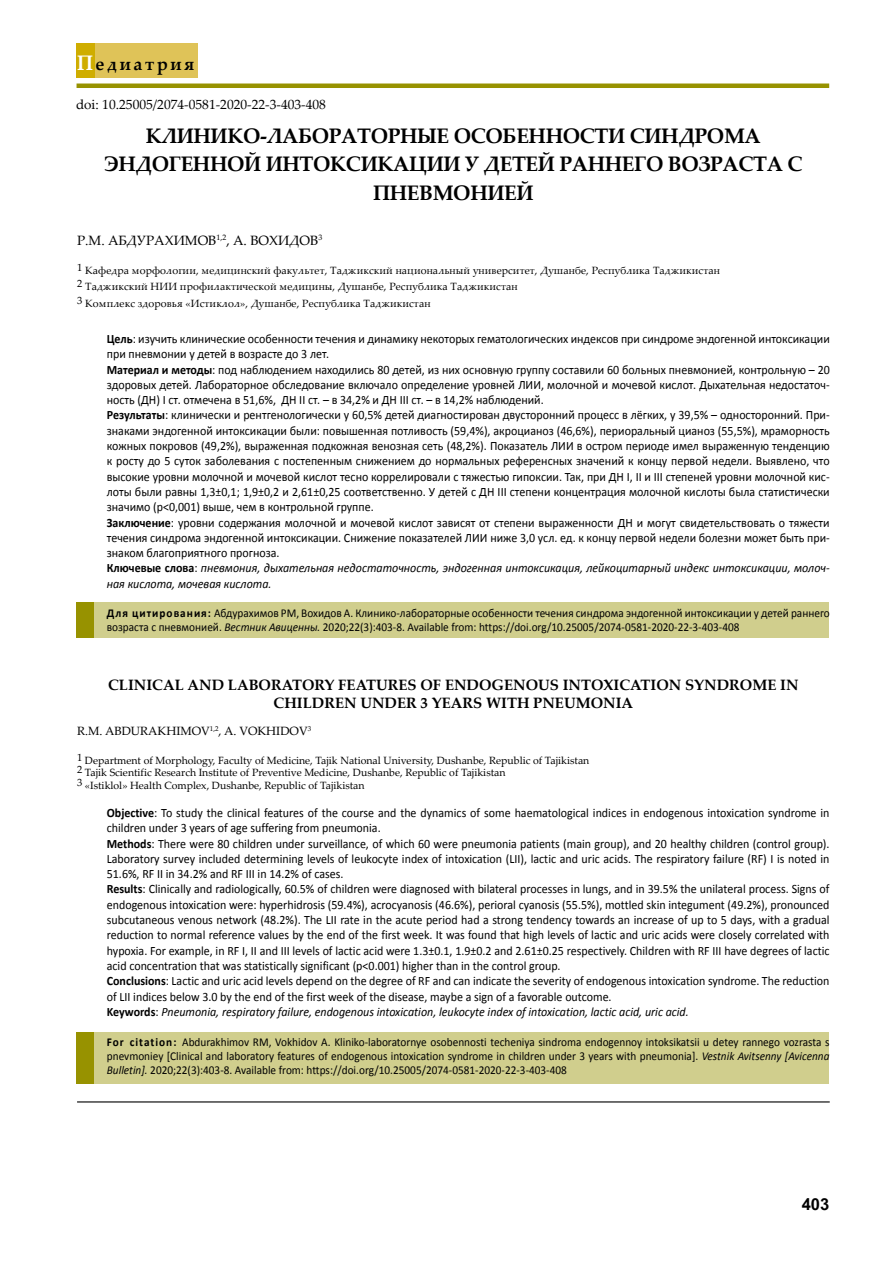
<style>
.page{position:relative;width:893px;height:1263px;background:#fff}
.page>*{position:absolute;margin:0;border:0;box-sizing:border-box;transform-origin:0 0}
.t1{font:700 21px/28.5px "Palatino Linotype";letter-spacing:-.02em;color:#000;text-align:center}
.t2{font:700 18px "Palatino Linotype";letter-spacing:.16em;color:#000;scale:.93 1}
.t3{font:700 16.5px "Arial Tj";color:#000}
.t4{font:700 15px/18px "Palatino Linotype";color:#000;text-align:center}
.t5{font:13.5px "Palatino Linotype";color:#000}
.t6{font:12.75px/15.3px "Calibri Tj";color:#000;scale:.94 1}
.t7{font:12px/14.4px "Calibri Tj";color:#000;scale:.94 1}
.t8{font:12px "Palatino Linotype";color:#000}
.t9{font:10.5px/16.8px "Palatino Linotype";letter-spacing:.01em;color:#000}
.s1{font-size:21px;color:#fff}
.s2{font-family:"Calibri Bold Tj"}
.s3{font-style:italic}
</style>
<div class="page">
<div style="left:77px;top:83px;width:752px;height:5px;background:#979200"></div>
<div style="left:76px;top:1032px;width:753px;height:51px;background:#d0ce8d"></div>
<div style="left:76px;top:1032px;width:17px;height:51px;background:#979200"></div>
<div style="left:76px;top:603px;width:753px;height:35px;background:#d0ce8d"></div>
<div style="left:76px;top:603px;width:17px;height:35px;background:#979200"></div>
<div style="left:76px;top:44px;width:121px;height:34px;background:#dfc358"></div>
<div style="left:76px;top:44px;width:18px;height:34px;background:#cfad00"></div>
<hr style="left:77px;top:1101px;width:753px;height:1px;background:#000">
<h2 class="t2" style="left:77px;top:51px;width:128px"><span class="s1">П</span>едиатрия</h2>
<p class="t5" style="left:76px;top:95px;width:251px">doi: 10.25005/2074-0581-2020-22-3-403-408</p>
<h1 class="t1" style="left:104px;top:121px;width:700px">КЛИНИКО-ЛАБОРАТОРНЫЕ ОСОБЕННОСТИ СИНДРОМА<br>ЭНДОГЕННОЙ ИНТОКСИКАЦИИ У ДЕТЕЙ РАННЕГО ВОЗРАСТА С<br>ПНЕВМОНИЕЙ</h1>
<p class="t5" style="left:77px;top:230px;width:247px">Р.М. Абдурахимов<sup>1,2</sup>, А. Вохидов<sup>3</sup></p>
<p class="t9" style="left:77px;top:261px;width:644px">1 Кафедра морфологии, медицинский факультет, Таджикский национальный университет, Душанбе, Республика Таджикистан<br>2 Таджикский НИИ профилактической медицины, Душанбе, Республика Таджикистан<br>3 Комплекс здоровья «Истиклол», Душанбе, Республика Таджикистан</p>
<p class="t6" style="left:107px;top:330px;width:771px"><span class="s2">Цель</span>: изучить клинические особенности течения и динамику некоторых гематологических индексов при синдроме эндогенной интоксикации при пневмонии у детей в возрасте до 3 лет.<br><span class="s2">Материал и методы</span>: под наблюдением находились 80 детей, из них основную группу составили 60 больных пневмонией, контрольную – 20 здоровых детей. Лабораторное обследование включало определение уровней ЛИИ, молочной и мочевой кислот. Дыхательная недостаточ&shy;ность (ДН) I ст. отмечена в 51,6%, ДН II ст. – в 34,2% и ДН III ст. – в 14,2% наблюдений.<br><span class="s2">Результаты</span>: клинически и рентгенологически у 60,5% детей диагностирован двусторонний процесс в лёгких, у 39,5% – односторонний. При&shy;знаками эндогенной интоксикации были: повышенная потливость (59,4%), акроцианоз (46,6%), периоральный цианоз (55,5%), мраморность кожных покровов (49,2%), выраженная подкожная венозная сеть (48,2%). Показатель ЛИИ в остром периоде имел выраженную тенденцию к росту до 5 суток заболевания с постепенным снижением до нормальных референсных значений к концу первой недели. Выявлено, что высокие уровни молочной и мочевой кислот тесно коррелировали с тяжестью гипоксии. Так, при ДН I, II и III степеней уровни молочной кис&shy;лоты были равны 1,3±0,1; 1,9±0,2 и 2,61±0,25 соответственно. У детей с ДН III степени концентрация молочной кислоты была статистически значимо (р&lt;0,001) выше, чем в контрольной группе.<br><span class="s2">Заключение</span>: уровни содержания молочной и мочевой кислот зависят от степени выраженности ДН и могут свидетельствовать о тяжести течения синдрома эндогенной интоксикации. Снижение показателей ЛИИ ниже 3,0 усл. ед. к концу первой недели болезни может быть при&shy;знаком благоприятного прогноза.<br><span class="s2">Ключевые слова</span>: <span class="s3">пневмония, дыхательная недостаточность, эндогенная интоксикация, лейкоцитарный индекс интоксикации, молоч&shy;ная кислота, мочевая кислота.</span></p>
<p class="t7" style="left:107px;top:605px;width:770px"><span class="s2">Для цитирования:</span> Абдурахимов РМ, Вохидов А. Клинико-лабораторные особенности течения синдрома эндогенной интоксикации у детей раннего возраста с пневмонией. <span class="s3">Вестник Авиценны.</span> 2020;22(3):403-8. Available from: https://doi.org/10.25005/2074-0581-2020-22-3-403-408</p>
<p class="t4" style="left:108px;top:675px;width:692px">CLINICAL AND LABORATORY FEATURES OF ENDOGENOUS INTOXICATION SYNDROME IN<br>CHILDREN UNDER 3 YEARS WITH PNEUMONIA</p>
<p class="t8" style="left:77px;top:722px;width:236px">R.M. Abdurakhimov<sup>1,2</sup>, A. Vokhidov<sup>3</sup></p>
<p class="t9" style="left:77px;top:754px;width:514px;line-height:12.6px">1 Department of Morphology, Faculty of Medicine, Tajik National University, Dushanbe, Republic of Tajikistan<br>2 Tajik Scientific Research Institute of Preventive Medicine, Dushanbe, Republic of Tajikistan<br>3 «Istiklol» Health Complex, Dushanbe, Republic of Tajikistan</p>
<p class="t6" style="left:107px;top:804px;width:770px"><span class="s2">Objective</span>: To study the clinical features of the course and the dynamics of some haematological indices in endogenous intoxication syndrome in children under 3 years of age suffering from pneumonia.<br><span class="s2">Methods</span>: There were 80 children under surveillance, of which 60 were pneumonia patients (main group), and 20 healthy children (control group).<br>Laboratory survey included determining levels of leukocyte index of intoxication (LII), lactic and uric acids. The respiratory failure (RF) I is noted in 51.6%, RF II in 34.2% and RF III in 14.2% of cases.<br><span class="s2">Results</span>: Clinically and radiologically, 60.5% of children were diagnosed with bilateral processes in lungs, and in 39.5% the unilateral process. Signs of endogenous intoxication were: hyperhidrosis (59.4%), acrocyanosis (46.6%), perioral cyanosis (55.5%), mottled skin integument (49.2%), pronounced subcutaneous venous network (48.2%). The LII rate in the acute period had a strong tendency towards an increase of up to 5 days, with a gradual reduction to normal reference values by the end of the first week. It was found that high levels of lactic and uric acids were closely correlated with hypoxia. For example, in RF I, II and III levels of lactic acid were 1.3±0.1, 1.9±0.2 and 2.61±0.25 respectively. Children with RF III have degrees of lactic acid concentration that was statistically significant (p&lt;0.001) higher than in the control group.<br><span class="s2">Conclusions</span>: Lactic and uric acid levels depend on the degree of RF and can indicate the severity of endogenous intoxication syndrome. The reduction of LII indices below 3.0 by the end of the first week of the disease, maybe a sign of a favorable outcome.<br><span class="s2">Keywords</span>: <span class="s3">Pneumonia, respiratory failure, endogenous intoxication, leukocyte index of intoxication, lactic acid, uric acid.</span></p>
<p class="t7" style="left:107px;top:1034px;width:770px;text-align:justify"><span class="s2">For citation:</span> Abdurakhimov RM, Vokhidov A. Kliniko-laboratornye osobennosti techeniya sindroma endogennoy intoksikatsii u detey rannego vozrasta s pnevmoniey [Clinical and laboratory features of endogenous intoxication syndrome in children under 3 years with pneumonia]. <span class="s3">Vestnik Avitsenny [Avicenna Bulletin].</span> 2020;22(3):403-8. Available from: https://doi.org/10.25005/2074-0581-2020-22-3-403-408</p>
<p class="t3" style="left:802px;top:1195px;width:29px">403</p>
</div>
